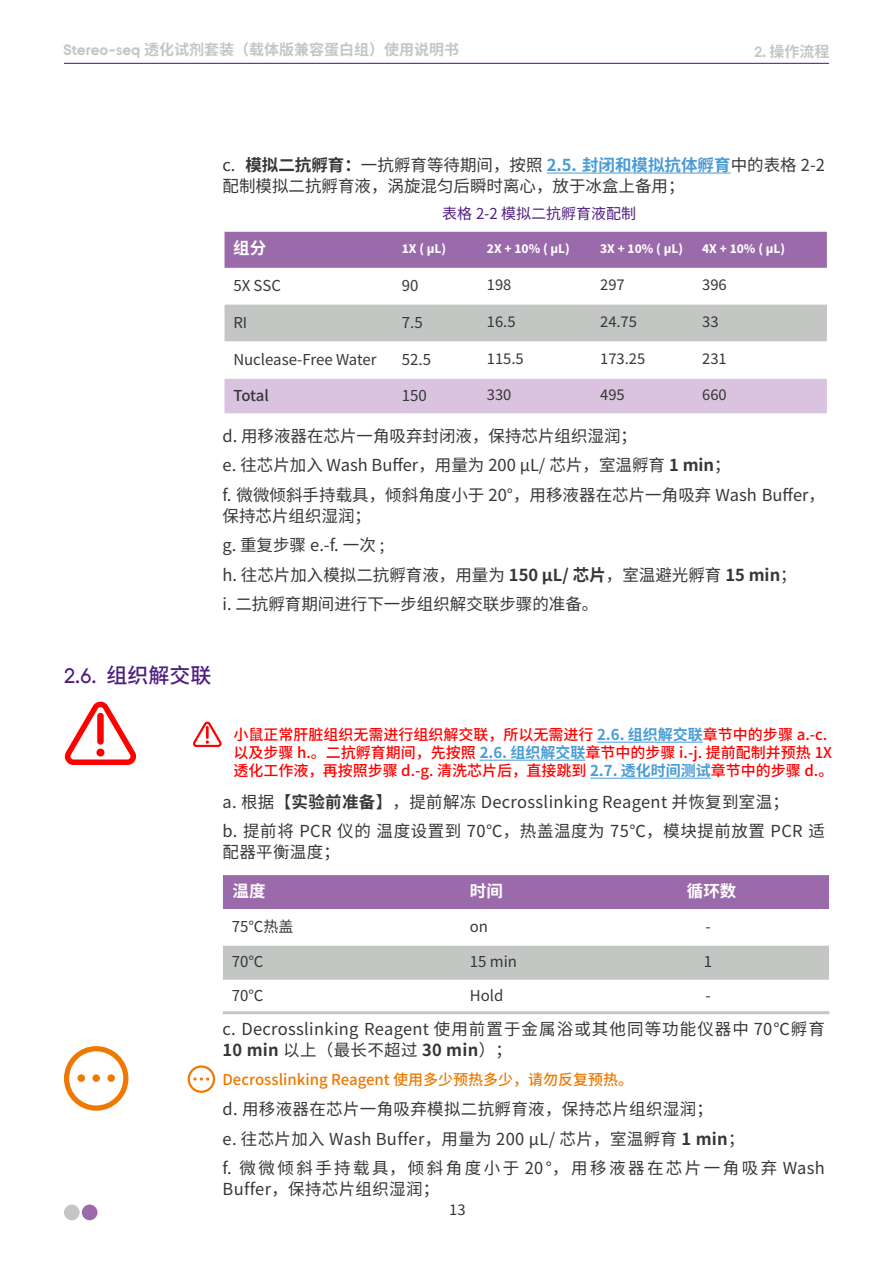
<style>
.page{position:relative;width:893px;height:1263px;background:#fff}
.page>*{position:absolute;margin:0;border:0;box-sizing:border-box;transform-origin:0 0}
.t1{font:500 21px "Source Han Sans SC";color:#4f1e80}
.t2{font:16.5px/29.5px "Source Han Sans SC";letter-spacing:.02em;color:#363738}
.t3{font:16.5px/29.5px "Source Han Sans SC";color:#363738}
.t4{font:16.5px "Source Sans Pro";color:#363738}
.t5{font:700 16.5px "Source Han Sans SC";color:#fff}
.t6{font:500 15px/18px "Source Han Sans SC";color:#f00}
.t7{font:15px "Source Han Sans CN";color:#363738}
.t8{font:700 15px "Source Han Sans SC";color:#c4c6c4}
.t9{font:500 15px "Source Han Sans CN";color:#ee7800}
.t10{font:15px "Source Han Sans SC";color:#4f1e80}
.t11{font:500 15px "Source Han Sans CN";letter-spacing:-.025em;color:#363738}
.t12{font:700 13.5px "Source Sans Pro";color:#fff}
.s1{font-family:"BGI"}
.s2{font-weight:700}
.s3{font-family:"Source Han Sans CN";font-weight:700;color:#4a9cd6}
</style>
<div class="page">
<div style="left:64px;top:1204px;width:16px;height:16px;background:#c4c6c4;border-radius:50%"></div>
<div style="left:82px;top:1204px;width:16px;height:16px;background:#9b6aab;border-radius:50%"></div>
<hr style="left:64px;top:63px;width:765px;height:1px;background:#5e0085">
<hr style="left:547px;top:173px;width:184px;height:1px;background:#4a9cd6">
<div style="left:225px;top:232px;width:602px;height:36px;background:#9b6aab"></div>
<svg style="left:225px;top:304px;width:602px;height:75px"></svg>
<div style="left:225px;top:305px;width:602px;height:36px;background:#c4c6c4"></div>
<div style="left:225px;top:379px;width:602px;height:34px;background:#dac3de"></div>
<div style="left:223px;top:875px;width:606px;height:34px;background:#9b6aab"></div>
<svg style="left:223px;top:945px;width:606px;height:1px"></svg>
<div style="left:223px;top:946px;width:606px;height:34px;background:#c4c6c4"></div>
<hr style="left:223px;top:1011px;width:606px;height:3px;background:#c4c6c4">
<svg style="left:188px;top:1065px;width:27px;height:28px"></svg>
<svg style="left:64px;top:1046px;width:64px;height:65px"></svg>
<div style="left:78px;top:1074px;width:7px;height:8px;background:#ee7800;border-radius:50%"></div>
<div style="left:92px;top:1074px;width:8px;height:8px;background:#ee7800;border-radius:50%"></div>
<div style="left:107px;top:1074px;width:8px;height:8px;background:#ee7800;border-radius:50%"></div>
<hr style="left:597px;top:742px;width:106px;height:1px;background:#4a9cd6">
<hr style="left:480px;top:760px;width:105px;height:1px;background:#4a9cd6">
<hr style="left:590px;top:778px;width:121px;height:1px;background:#4a9cd6">
<svg style="left:193px;top:721px;width:29px;height:26px"></svg>
<svg style="left:64px;top:702px;width:72px;height:63px"></svg>
<div style="left:97px;top:713px;width:7px;height:32px;background:#f00;border-radius:3px"></div>
<div style="left:96px;top:748px;width:8px;height:8px;background:#f00;border-radius:50%"></div>
<p class="t8" style="left:63px;top:41px;width:397px"><span class="s1">Stereo-seq</span> 透化试剂套装（载体版兼容蛋白组）使用说明书</p>
<p class="t8" style="left:754px;top:43px;width:77px"><span class="s1">2.</span> 操作流程</p>
<p class="t3" style="left:223px;top:155px;width:604px;line-height:21px">c. <span class="s2">模拟二抗孵育：</span>一抗孵育等待期间，按照 <span class="s3">2.5. 封闭和模拟抗体孵育</span>中的表格 2-2配制模拟二抗孵育液，涡旋混匀后瞬时离心，放于冰盒上备用；</p>
<p class="t10" style="left:442px;top:205px;width:195px">表格 2-2 模拟二抗孵育液配制</p>
<p class="t5" style="left:233px;top:239px;width:34px">组分</p>
<p class="t12" style="left:402px;top:240px;width:46px">1X ( µL)</p>
<p class="t12" style="left:487px;top:240px;width:84px">2X + 10% ( µL)</p>
<p class="t12" style="left:600px;top:240px;width:84px">3X + 10% ( µL)</p>
<p class="t12" style="left:702px;top:240px;width:84px">4X + 10% ( µL)</p>
<p class="t7" style="left:233px;top:277px;width:49px">5X SSC</p>
<p class="t7" style="left:402px;top:277px;width:18px">90</p>
<p class="t4" style="left:487px;top:275px;width:26px">198</p>
<p class="t4" style="left:600px;top:275px;width:26px">297</p>
<p class="t4" style="left:702px;top:275px;width:26px">396</p>
<p class="t7" style="left:233px;top:314px;width:15px">RI</p>
<p class="t7" style="left:402px;top:314px;width:22px">7.5</p>
<p class="t4" style="left:487px;top:311px;width:30px">16.5</p>
<p class="t4" style="left:600px;top:311px;width:38px">24.75</p>
<p class="t4" style="left:702px;top:311px;width:18px">33</p>
<p class="t7" style="left:233px;top:351px;width:145px">Nuclease-Free Water</p>
<p class="t7" style="left:402px;top:351px;width:31px">52.5</p>
<p class="t4" style="left:487px;top:348px;width:38px">115.5</p>
<p class="t4" style="left:600px;top:348px;width:47px">173.25</p>
<p class="t4" style="left:702px;top:348px;width:26px">231</p>
<p class="t11" style="left:233px;top:387px;width:37px">Total</p>
<p class="t7" style="left:402px;top:387px;width:26px">150</p>
<p class="t4" style="left:487px;top:384px;width:26px">330</p>
<p class="t4" style="left:600px;top:384px;width:26px">495</p>
<p class="t4" style="left:702px;top:384px;width:26px">660</p>
<p class="t3" style="left:223px;top:421px;width:604px">d. 用移液器在芯片一角吸弃封闭液，保持芯片组织湿润；<br>e. 往芯片加入 Wash Buffer，用量为 200 μL/ 芯片，室温孵育 <span class="s2">1 min</span>；<br>f. 微微倾斜手持载具，倾斜角度小于 20°，用移液器在芯片一角吸弃 Wash Buffer，</p>
<p class="t3" style="left:223px;top:501px;width:576px">保持芯片组织湿润；<br>g. 重复步骤 e.-f. 一次 ;<br>h. 往芯片加入模拟二抗孵育液，用量为 <span class="s2">150 μL/ 芯片</span>，室温避光孵育 <span class="s2">15 min</span>；i. 二抗孵育期间进行下一步组织解交联步骤的准备。</p>
<p class="t1" style="left:64px;top:664px;width:149px"><span class="s1">2.6.</span> 组织解交联</p>
<p class="t6" style="left:233px;top:726px;width:602px">小鼠正常肝脏组织无需进行组织解交联，所以无需进行 <span class="s3">2.6. 组织解交联</span>章节中的步骤 a.-c.以及步骤 h.。二抗孵育期间，先按照 <span class="s3">2.6. 组织解交联</span>章节中的步骤 i.-j. 提前配制并预热 1X透化工作液，再按照步骤 d.-g. 清洗芯片后，直接跳到 <span class="s3">2.7. 透化时间测试</span>章节中的步骤 d.。</p>
<p class="t2" style="left:223px;top:787px;width:604px">a. 根据【<span class="s2">实验前准备</span>】，提前解冻 Decrosslinking Reagent 并恢复到室温；<br>b. 提前将 PCR 仪的 温度设置到 70℃，热盖温度为 75℃，模块提前放置 PCR 适</p>
<p class="t2" style="left:223px;top:838px;width:119px">配器平衡温度；</p>
<p class="t5" style="left:233px;top:882px;width:34px">温度</p>
<p class="t5" style="left:470px;top:882px;width:34px">时间</p>
<p class="t5" style="left:687px;top:882px;width:51px">循环数</p>
<p class="t7" style="left:232px;top:918px;width:63px">75℃热盖</p>
<p class="t7" style="left:470px;top:918px;width:20px">on</p>
<p class="t7" style="left:705px;top:918px;width:7px">-</p>
<p class="t7" style="left:232px;top:953px;width:33px">70℃</p>
<p class="t7" style="left:470px;top:953px;width:49px">15 min</p>
<p class="t7" style="left:704px;top:953px;width:10px">1</p>
<p class="t7" style="left:232px;top:987px;width:33px">70℃</p>
<p class="t7" style="left:470px;top:987px;width:35px">Hold</p>
<p class="t7" style="left:705px;top:987px;width:7px">-</p>
<p class="t2" style="left:223px;top:1019px;width:604px;line-height:21px">c. Decrosslinking Reagent 使用前置于金属浴或其他同等功能仪器中 70℃孵育<br><span class="s2">10 min</span> 以上（最长不超过 <span class="s2">30 min</span>）；</p>
<p class="t9" style="left:222px;top:1071px;width:412px">Decrosslinking Reagent 使用多少预热多少，请勿反复预热。</p>
<p class="t2" style="left:223px;top:1095px;width:604px">d. 用移液器在芯片一角吸弃模拟二抗孵育液，保持芯片组织湿润；<br>e. 往芯片加入 Wash Buffer，用量为 200 μL/ 芯片，室温孵育 <span class="s2">1 min</span>；<br>f. 微微倾斜手持载具，倾斜角度小于 20°，用移液器在芯片一角吸弃 Wash</p>
<p class="t2" style="left:223px;top:1175px;width:218px">Buffer，保持芯片组织湿润；</p>
<p class="t4" style="left:449px;top:1199px;width:18px">13</p>
</div>
